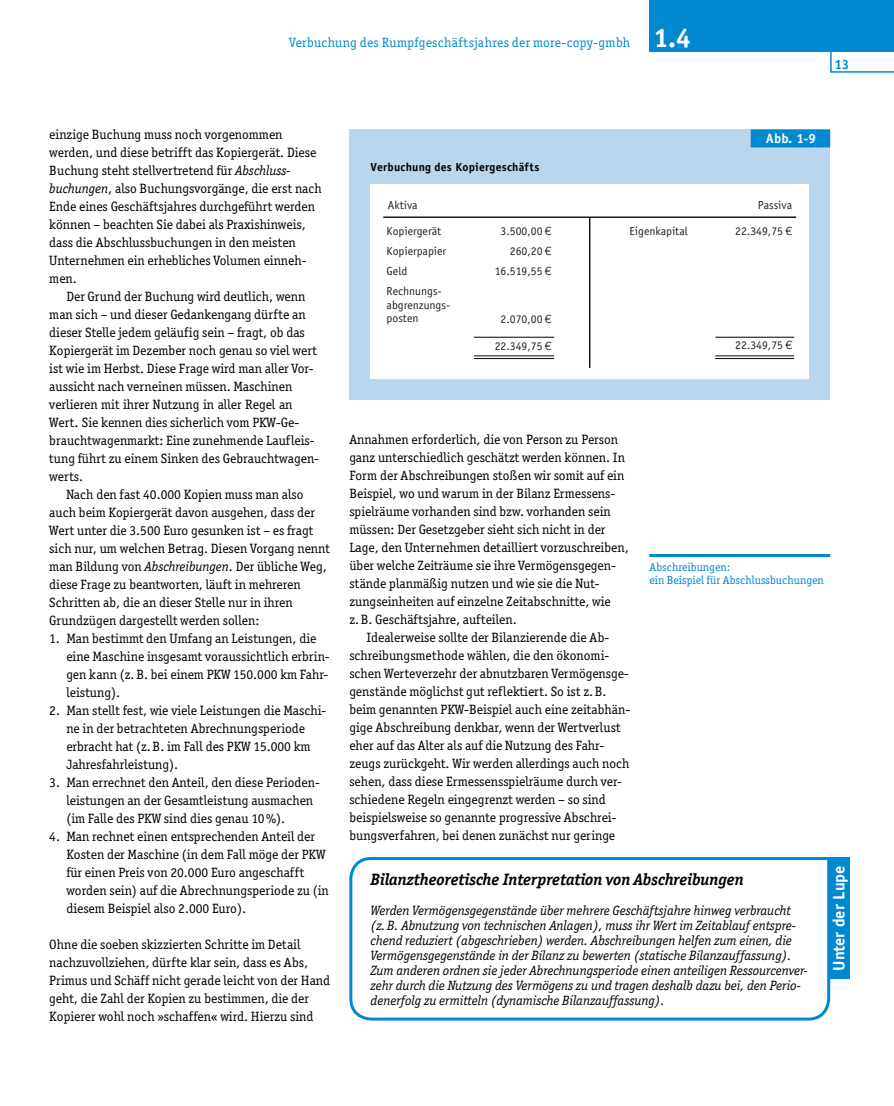
<style>
.page{position:relative;width:894px;height:1106px;background:#fff}
.page>*{position:absolute;margin:0;border:0;box-sizing:border-box;transform-origin:0 0}
.t1{font:italic 700 16.5px "Officina Ser ITC";color:#000}
.t2{font:700 16.5px "Officina Sans LT";color:#fff}
.t3{font:13.5px/18px "Officina Ser ITC";color:#000}
.t4{font:italic 13.5px/15px "Officina Ser ITC";color:#000}
.t5{font:13.5px "Officina Ser ITC";letter-spacing:.025em;color:#0089d0}
.t6{font:700 13.5px "Officina Sans LT";color:#fff}
.t7{font:700 13.5px "Officina Sans LT";color:#0089d0}
.t8{font:11.7px/13.5px "Officina Sans LT";color:#231f20}
.t9{font:11.7px/13.5px "Officina Ser ITC";color:#0089d0}
.t10{font:700 11.7px "Officina Sans LT";letter-spacing:.02em;color:#000}
.s1{font-family:"Officina Sans LT";font-weight:700;font-size:27px;color:#fff}
.s2{font-style:italic}
.s3{font-family:"Linotype Euro Font Gto P";color:#000}
</style>
<div class="page">
<svg style="left:830px;top:51px;width:63px;height:22px"></svg>
<div style="left:649px;top:0;width:244px;height:51px;background:#0089d0"></div>
<hr style="left:649px;top:554px;width:181px;height:3px;background:#0089d0">
<div style="left:349px;top:129px;width:481px;height:270px;background:#b9d6ef"></div>
<div style="left:750px;top:129px;width:15px;height:18px;background:#0089d0"></div>
<div style="left:765px;top:129px;width:50px;height:18px;background:#0089d0"></div>
<div style="left:815px;top:129px;width:15px;height:18px;background:#0089d0"></div>
<div style="left:370px;top:185px;width:438px;height:193px;background:#fff"></div>
<hr style="left:474px;top:337px;width:80px;height:1px;background:#000">
<hr style="left:715px;top:337px;width:78px;height:1px;background:#000">
<hr style="left:383px;top:217px;width:413px;height:1px;background:#000">
<hr style="left:589px;top:217px;width:1px;height:151px;background:#000">
<hr style="left:474px;top:356px;width:80px;height:1px;background:#000">
<hr style="left:715px;top:356px;width:78px;height:1px;background:#000">
<hr style="left:474px;top:358px;width:80px;height:1px;background:#000">
<hr style="left:715px;top:358px;width:78px;height:1px;background:#000">
<svg style="left:349px;top:857px;width:482px;height:164px"></svg>
<div style="left:828px;top:857px;width:21px;height:122px;background:#0089d0"></div>
<p class="t5" style="left:289px;top:35px;width:403px">Verbuchung des Rumpfgeschäftsjahres der more-copy-gmbh <span class="s1">1.4</span></p>
<p class="t7" style="left:834px;top:56px;width:16px">13</p>
<p class="t3" style="left:49px;top:125px;width:234px">einzige Buchung muss noch vorgenommen</p>
<p class="t3" style="left:49px;top:143px;width:268px">werden, und diese betrifft das Kopiergerät. Diese</p>
<p class="t3" style="left:49px;top:161px;width:242px">Buchung steht stellvertretend für <span class="s2">Abschluss-</span></p>
<p class="t3" style="left:49px;top:179px;width:274px"><span class="s2">buchungen</span>, also Buchungsvorgänge, die erst nach</p>
<p class="t3" style="left:49px;top:197px;width:267px">Ende eines Geschäftsjahres durchgeführt werden</p>
<p class="t3" style="left:49px;top:215px;width:258px">können – beachten Sie dabei als Praxishinweis,</p>
<p class="t3" style="left:49px;top:233px;width:248px">dass die Abschlussbuchungen in den meisten</p>
<p class="t3" style="left:49px;top:251px;width:258px">Unternehmen ein erhebliches Volumen einneh-</p>
<p class="t3" style="left:49px;top:269px;width:29px">men.</p>
<p class="t3" style="left:66px;top:287px;width:240px">Der Grund der Buchung wird deutlich, wenn</p>
<p class="t3" style="left:49px;top:305px;width:258px">man sich – und dieser Gedankengang dürfte an</p>
<p class="t3" style="left:49px;top:323px;width:257px">dieser Stelle jedem geläufig sein – fragt, ob das</p>
<p class="t3" style="left:49px;top:341px;width:269px">Kopiergerät im Dezember noch genau so viel wert</p>
<p class="t3" style="left:49px;top:359px;width:265px">ist wie im Herbst. Diese Frage wird man aller Vor-</p>
<p class="t3" style="left:49px;top:377px;width:244px">aussicht nach verneinen müssen. Maschinen</p>
<p class="t3" style="left:49px;top:395px;width:245px">verlieren mit ihrer Nutzung in aller Regel an</p>
<p class="t3" style="left:49px;top:413px;width:251px">Wert. Sie kennen dies sicherlich vom PKW-Ge-</p>
<p class="t3" style="left:49px;top:431px;width:267px">brauchtwagenmarkt: Eine zunehmende Laufleis-</p>
<p class="t3" style="left:49px;top:449px;width:271px">tung führt zu einem Sinken des Gebrauchtwagen-</p>
<p class="t3" style="left:49px;top:467px;width:35px">werts.</p>
<p class="t3" style="left:66px;top:485px;width:238px">Nach den fast 40.000 Kopien muss man also</p>
<p class="t3" style="left:49px;top:503px;width:267px">auch beim Kopiergerät davon ausgehen, dass der</p>
<p class="t3" style="left:49px;top:521px;width:265px">Wert unter die 3.500 Euro gesunken ist – es fragt</p>
<p class="t3" style="left:49px;top:539px;width:282px">sich nur, um welchen Betrag. Diesen Vorgang nennt</p>
<p class="t3" style="left:49px;top:557px;width:279px">man Bildung von <span class="s2">Abschreibungen</span>. Der übliche Weg,</p>
<p class="t3" style="left:49px;top:575px;width:253px">diese Frage zu beantworten, läuft in mehreren</p>
<p class="t3" style="left:49px;top:593px;width:245px">Schritten ab, die an dieser Stelle nur in ihren</p>
<p class="t3" style="left:49px;top:611px;width:211px">Grundzügen dargestellt werden sollen:</p>
<p class="t3" style="left:66px;top:629px;width:265px;text-indent:-17px">1. Man bestimmt den Umfang an Leistungen, die eine Maschine insgesamt voraussichtlich erbrin&shy;gen kann (z.B. bei einem PKW 150.000 km Fahr&shy;leistung).</p>
<p class="t3" style="left:66px;top:701px;width:261px;text-indent:-17px">2. Man stellt fest, wie viele Leistungen die Maschi&shy;ne in der betrachteten Abrechnungsperiode erbracht hat (z.B. im Fall des PKW 15.000 km Jahresfahrleistung).</p>
<p class="t3" style="left:66px;top:773px;width:255px;text-indent:-17px">3. Man errechnet den Anteil, den diese Perioden&shy;leistungen an der Gesamtleistung ausmachen (im Falle des PKW sind dies genau 10%).</p>
<p class="t3" style="left:66px;top:827px;width:264px;text-indent:-17px">4. Man rechnet einen entsprechenden Anteil der Kosten der Maschine (in dem Fall möge der PKW für einen Preis von 20.000 Euro angeschafft worden sein) auf die Abrechnungsperiode zu (in diesem Beispiel also 2.000 Euro).</p>
<p class="t3" style="left:49px;top:935px;width:282px">Ohne die soeben skizzierten Schritte im Detail nachzuvollziehen, dürfte klar sein, dass es Abs, Primus und Schäff nicht gerade leicht von der Hand geht, die Zahl der Kopien zu bestimmen, die der Kopierer wohl noch »schaffen« wird. Hierzu sind</p>
<p class="t10" style="left:370px;top:159px;width:170px">Verbuchung des Kopiergeschäfts</p>
<p class="t6" style="left:765px;top:130px;width:52px">Abb. 1-9</p>
<p class="t8" style="left:388px;top:198px;width:31px">Aktiva</p>
<p class="t8" style="left:757px;top:198px;width:36px">Passiva</p>
<p class="t8" style="left:386px;top:225px;width:56px">Kopiergerät</p>
<p class="t8" style="left:500px;top:225px;width:52px">3.500,00 <span class="s3">C</span></p>
<p class="t8" style="left:629px;top:225px;width:60px">Eigenkapital</p>
<p class="t8" style="left:735px;top:225px;width:58px">22.349,75 <span class="s3">C</span></p>
<p class="t8" style="left:386px;top:245px;width:61px">Kopierpapier</p>
<p class="t8" style="left:509px;top:245px;width:43px">260,20 <span class="s3">C</span></p>
<p class="t8" style="left:386px;top:265px;width:22px">Geld</p>
<p class="t8" style="left:494px;top:265px;width:58px">16.519,55 <span class="s3">C</span></p>
<p class="t8" style="left:386px;top:285px;width:65px">Rechnungs&shy;abgrenzungs&shy;posten</p>
<p class="t8" style="left:500px;top:313px;width:52px">2.070,00 <span class="s3">C</span></p>
<p class="t8" style="left:494px;top:339px;width:58px">22.349,75 <span class="s3">C</span></p>
<p class="t8" style="left:735px;top:338px;width:58px">22.349,75 <span class="s3">C</span></p>
<p class="t3" style="left:349px;top:431px;width:270px">Annahmen erforderlich, die von Person zu Person</p>
<p class="t3" style="left:349px;top:449px;width:277px">ganz unterschiedlich geschätzt werden können. In</p>
<p class="t3" style="left:349px;top:467px;width:276px">Form der Abschreibungen stoßen wir somit auf ein</p>
<p class="t3" style="left:349px;top:485px;width:267px">Beispiel, wo und warum in der Bilanz Ermessens-</p>
<p class="t3" style="left:349px;top:503px;width:263px">spielräume vorhanden sind bzw. vorhanden sein</p>
<p class="t3" style="left:349px;top:521px;width:257px">müssen: Der Gesetzgeber sieht sich nicht in der</p>
<p class="t3" style="left:349px;top:539px;width:281px">Lage, den Unternehmen detailliert vorzuschreiben,</p>
<p class="t3" style="left:349px;top:557px;width:268px">über welche Zeiträume sie ihre Vermögensgegen-</p>
<p class="t3" style="left:349px;top:575px;width:252px">stände planmäßig nutzen und wie sie die Nut-</p>
<p class="t3" style="left:349px;top:593px;width:263px">zungseinheiten auf einzelne Zeitabschnitte, wie</p>
<p class="t3" style="left:349px;top:611px;width:169px">z.B. Geschäftsjahre, aufteilen.</p>
<p class="t3" style="left:366px;top:629px;width:244px">Idealerweise sollte der Bilanzierende die Ab-</p>
<p class="t3" style="left:349px;top:647px;width:261px">schreibungsmethode wählen, die den ökonomi-</p>
<p class="t3" style="left:349px;top:665px;width:281px">schen Werteverzehr der abnutzbaren Vermögensge-</p>
<p class="t3" style="left:349px;top:683px;width:259px">genstände möglichst gut reflektiert. So ist z.B.</p>
<p class="t3" style="left:349px;top:701px;width:282px">beim genannten PKW-Beispiel auch eine zeitabhän-</p>
<p class="t3" style="left:349px;top:719px;width:273px">gige Abschreibung denkbar, wenn der Wertverlust</p>
<p class="t3" style="left:349px;top:737px;width:256px">eher auf das Alter als auf die Nutzung des Fahr-</p>
<p class="t3" style="left:349px;top:755px;width:281px">zeugs zurückgeht. Wir werden allerdings auch noch</p>
<p class="t3" style="left:349px;top:773px;width:274px">sehen, dass diese Ermessensspielräume durch ver-</p>
<p class="t3" style="left:349px;top:791px;width:258px">schiedene Regeln eingegrenzt werden – so sind</p>
<p class="t3" style="left:349px;top:809px;width:268px">beispielsweise so genannte progressive Abschrei-</p>
<p class="t3" style="left:349px;top:827px;width:267px">bungsverfahren, bei denen zunächst nur geringe</p>
<p class="t9" style="left:649px;top:560px;width:176px">Abschreibungen:<br>ein Beispiel für Abschlussbuchungen</p>
<p class="t1" style="left:370px;top:869px;width:374px">Bilanztheoretische Interpretation von Abschreibungen</p>
<p class="t4" style="left:370px;top:903px;width:438px">Werden Vermögensgegenstände über mehrere Geschäftsjahre hinweg verbraucht (z.B. Abnutzung von technischen Anlagen), muss ihr Wert im Zeitablauf entspre&shy;chend reduziert (abgeschrieben) werden. Abschreibungen helfen zum einen, die Vermögensgegenstände in der Bilanz zu bewerten (statische Bilanzauffassung).<br>Zum anderen ordnen sie jeder Abrechnungsperiode einen anteiligen Ressourcenver&shy;zehr durch die Nutzung des Vermögens zu und tragen deshalb dazu bei, den Perio&shy;denerfolg zu ermitteln (dynamische Bilanzauffassung).</p>
<p class="t2" style="left:828px;top:970px;width:107px;rotate:-90deg">Unter der Lupe</p>
</div>
